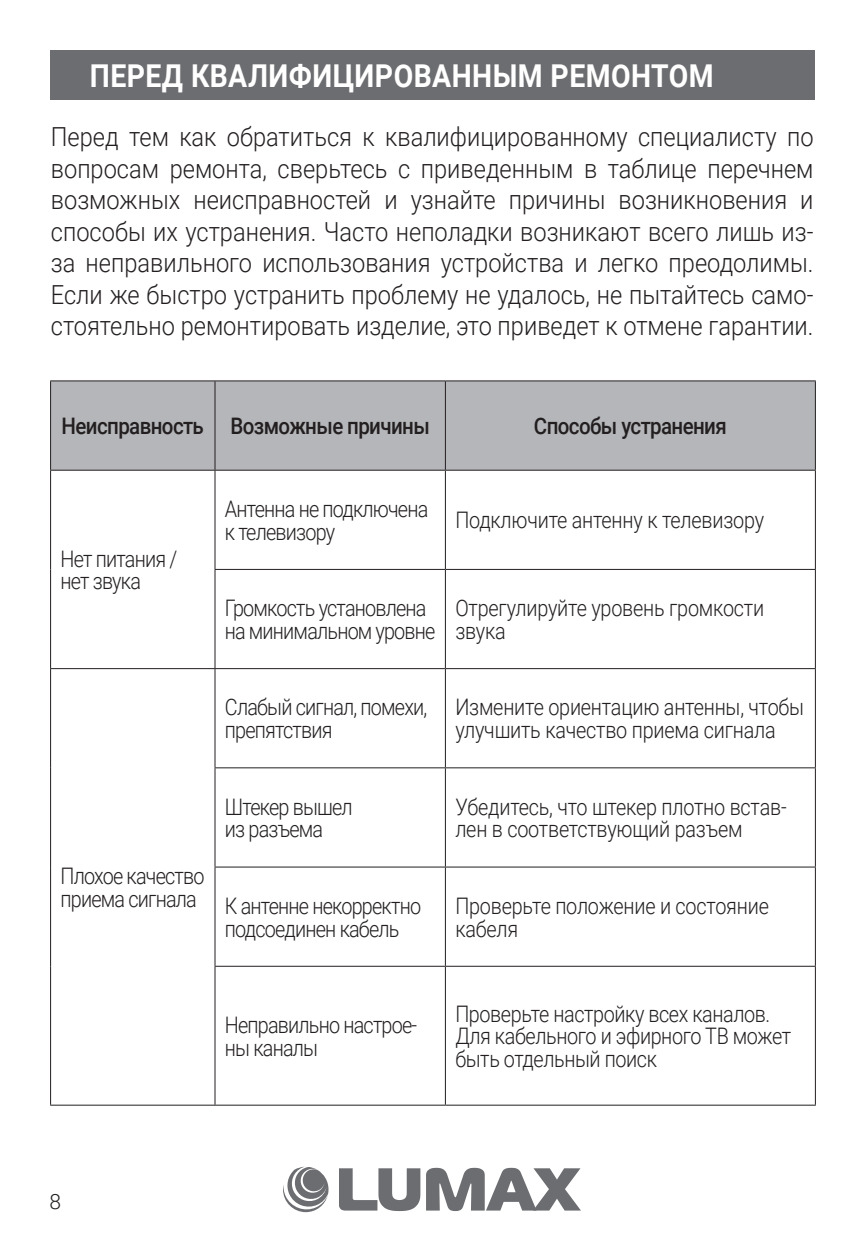
<style>
.page{position:relative;width:864px;height:1260px;background:#fff}
.page>*{position:absolute;margin:0;border:0;box-sizing:border-box;transform-origin:0 0}
.подзаголовок{font:700 31.5px "Roboto";letter-spacing:.015em;color:#fff;scale:.9 1}
.МАРКИРОВКА_1{font:300 26.25px/31.5px "Roboto";color:#231f20;text-align:justify;scale:.9 1}
.t1{font:300 22.75px/22.8px "Roboto";letter-spacing:-.025em;color:#231f20;scale:.87 1}
.t2{font:500 22.75px "Roboto";letter-spacing:-.03em;color:#231f20;scale:.9 1}
.t3{font:300 21px "Roboto";color:#231f20}
</style>
<div class="page">
<svg style="left:339px;top:1168px;width:81px;height:43px"></svg>
<svg style="left:426px;top:1168px;width:154px;height:43px"></svg>
<svg style="left:283px;top:1167px;width:45px;height:46px"></svg>
<div style="left:50px;top:51px;width:764px;height:49px;background:#6c6d70"></div>
<div style="left:51px;top:382px;width:763px;height:88px;background:#b5b6b9"></div>
<hr style="left:50px;top:380px;width:165px;height:2px;background:#231f20">
<hr style="left:50px;top:381px;width:1px;height:89px;background:#231f20">
<hr style="left:215px;top:380px;width:230px;height:2px;background:#231f20">
<hr style="left:214px;top:381px;width:1px;height:89px;background:#231f20">
<hr style="left:445px;top:380px;width:370px;height:2px;background:#231f20">
<hr style="left:444px;top:381px;width:2px;height:89px;background:#231f20">
<hr style="left:814px;top:381px;width:1px;height:89px;background:#231f20">
<hr style="left:50px;top:470px;width:165px;height:1px;background:#231f20">
<hr style="left:50px;top:471px;width:1px;height:98px;background:#231f20">
<hr style="left:50px;top:569px;width:1px;height:99px;background:#231f20">
<hr style="left:215px;top:470px;width:230px;height:1px;background:#231f20">
<hr style="left:214px;top:471px;width:1px;height:98px;background:#231f20">
<hr style="left:445px;top:470px;width:370px;height:1px;background:#231f20">
<hr style="left:444px;top:471px;width:2px;height:98px;background:#231f20">
<hr style="left:814px;top:471px;width:1px;height:98px;background:#231f20">
<hr style="left:214px;top:569px;width:231px;height:1px;background:#231f20">
<hr style="left:214px;top:570px;width:1px;height:98px;background:#231f20">
<hr style="left:445px;top:569px;width:370px;height:1px;background:#231f20">
<hr style="left:444px;top:570px;width:2px;height:98px;background:#231f20">
<hr style="left:814px;top:570px;width:1px;height:98px;background:#231f20">
<hr style="left:50px;top:668px;width:165px;height:1px;background:#231f20">
<hr style="left:50px;top:669px;width:1px;height:99px;background:#231f20">
<hr style="left:50px;top:768px;width:1px;height:99px;background:#231f20">
<hr style="left:50px;top:867px;width:1px;height:99px;background:#231f20">
<hr style="left:50px;top:966px;width:1px;height:139px;background:#231f20">
<hr style="left:50px;top:1105px;width:165px;height:1px;background:#231f20">
<hr style="left:215px;top:668px;width:230px;height:1px;background:#231f20">
<hr style="left:214px;top:669px;width:1px;height:98px;background:#231f20">
<hr style="left:445px;top:668px;width:370px;height:1px;background:#231f20">
<hr style="left:444px;top:669px;width:2px;height:98px;background:#231f20">
<hr style="left:814px;top:669px;width:1px;height:98px;background:#231f20">
<hr style="left:214px;top:767px;width:231px;height:1px;background:#231f20">
<hr style="left:214px;top:768px;width:1px;height:99px;background:#231f20">
<hr style="left:445px;top:767px;width:370px;height:1px;background:#231f20">
<hr style="left:444px;top:768px;width:2px;height:99px;background:#231f20">
<hr style="left:814px;top:768px;width:1px;height:99px;background:#231f20">
<hr style="left:214px;top:866px;width:231px;height:2px;background:#231f20">
<hr style="left:214px;top:867px;width:1px;height:99px;background:#231f20">
<hr style="left:445px;top:866px;width:370px;height:2px;background:#231f20">
<hr style="left:444px;top:867px;width:2px;height:99px;background:#231f20">
<hr style="left:814px;top:867px;width:1px;height:99px;background:#231f20">
<hr style="left:214px;top:966px;width:231px;height:1px;background:#231f20">
<hr style="left:214px;top:967px;width:1px;height:138px;background:#231f20">
<hr style="left:445px;top:966px;width:370px;height:1px;background:#231f20">
<hr style="left:444px;top:967px;width:2px;height:138px;background:#231f20">
<hr style="left:814px;top:967px;width:1px;height:138px;background:#231f20">
<hr style="left:215px;top:1105px;width:230px;height:1px;background:#231f20">
<hr style="left:445px;top:1105px;width:370px;height:1px;background:#231f20">
<p class="подзаголовок" style="left:90px;top:54px;width:694px">ПЕРЕД КВАЛИФИЦИРОВАННЫМ РЕМОНТОМ</p>
<p class="МАРКИРОВКА_1" style="left:51px;top:120px;width:848px">Перед тем как обратиться к квалифицированному специалисту по вопросам ремонта, сверьтесь с приведенным в таблице перечнем возможных неисправностей и узнайте причины возникновения и способы их устранения. Часто неполадки возникают всего лишь из&shy;за неправильного использования устройства и легко преодолимы.<br>Если же быстро устранить проблему не удалось, не пытайтесь само&shy;стоятельно ремонтировать изделие, это приведет к отмене гарантии.</p>
<p class="t2" style="left:62px;top:410px;width:159px">Неисправность</p>
<p class="t2" style="left:230px;top:410px;width:223px">Возможные причины</p>
<p class="t2" style="left:533px;top:410px;width:216px">Способы устранения</p>
<p class="t1" style="left:60px;top:546px;width:136px">Нет питания / нет звука</p>
<p class="t1" style="left:225px;top:497px;width:235px">Антенна не подключена к телевизору</p>
<p class="t1" style="left:455px;top:508px;width:356px">Подключите антенну к телевизору</p>
<p class="t1" style="left:225px;top:596px;width:243px">Громкость установлена на минимальном уровне</p>
<p class="t1" style="left:455px;top:596px;width:356px">Отрегулируйте уровень громкости звука</p>
<p class="t1" style="left:225px;top:695px;width:234px">Слабый сигнал, помехи, препятствия</p>
<p class="t1" style="left:455px;top:695px;width:402px">Измените ориентацию антенны, чтобы улучшить качество приема сигнала</p>
<p class="t1" style="left:60px;top:864px;width:167px">Плохое качество приема сигнала</p>
<p class="t1" style="left:225px;top:794px;width:148px">Штекер вышел из разъема</p>
<p class="t1" style="left:455px;top:794px;width:382px">Убедитесь, что штекер плотно встав&shy;лен в соответствующий разъем</p>
<p class="t1" style="left:225px;top:894px;width:227px">К антенне некорректно подсоединен кабель</p>
<p class="t1" style="left:455px;top:894px;width:362px">Проверьте положение и состояние кабеля</p>
<p class="t1" style="left:225px;top:1013px;width:222px">Неправильно настрое&shy;ны каналы</p>
<p class="t1" style="left:455px;top:1001px;width:387px">Проверьте настройку всех каналов.<br>Для кабельного и эфирного ТВ может быть отдельный поиск</p>
<p class="t3" style="left:50px;top:1187px;width:13px">8</p>
</div>
